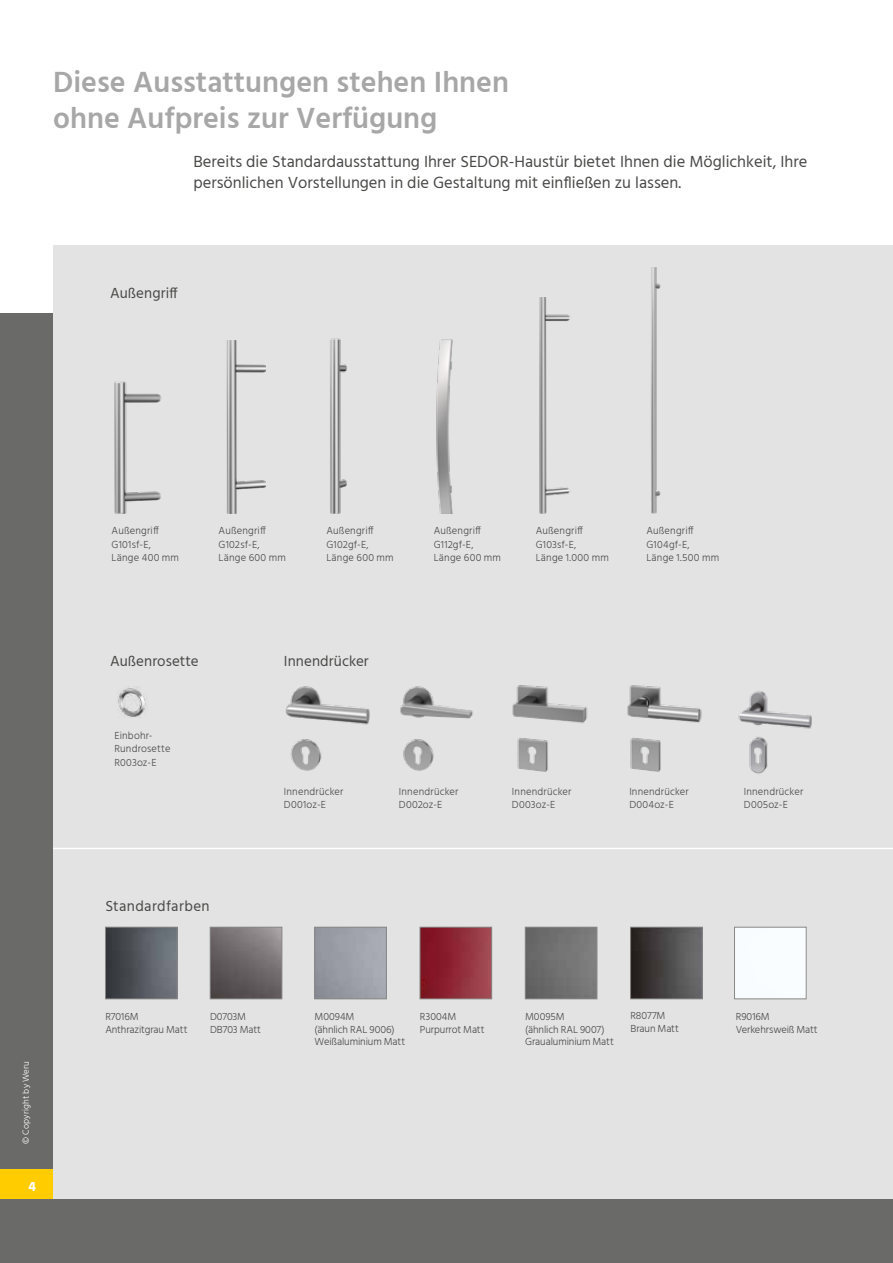
<style>
.page{position:relative;width:893px;height:1263px;background:#fff}
.page>*{position:absolute;margin:0;border:0;box-sizing:border-box;transform-origin:0 0}
.t1{font:600 30px/36px "Hind";color:#a7a7a8}
.t2{font:16.5px/21px "Hind";color:#494948}
.t3{font:15px "Hind";letter-spacing:.01em;color:#494948}
.t4{font:700 13.5px "Hind";color:#fff}
.t5{font:300 10.5px/13.5px "Hind";letter-spacing:.015em;color:#494948}
.t6{font:300 10.5px/12.6px "Hind";letter-spacing:-.01em;color:#494948}
.t7{font:300 10.5px/12.6px "Hind";letter-spacing:-.005em;color:#494948}
.t8{font:300 9px "Hind";letter-spacing:.02em;color:#fff}
</style>
<div class="page">
<div style="left:0;top:314px;width:893px;height:949px;background:#6a6a69"></div>
<div style="left:0;top:1169px;width:53px;height:30px;background:#fc0"></div>
<div style="left:53px;top:246px;width:840px;height:953px;background:#e3e3e3"></div>
<img style="left:651px;top:267px;width:10px;height:246px">
<img style="left:539px;top:297px;width:32px;height:216px">
<img style="left:436px;top:339px;width:17px;height:174px">
<img style="left:114px;top:381px;width:48px;height:132px">
<img style="left:226px;top:340px;width:40px;height:173px">
<img style="left:330px;top:338px;width:17px;height:175px">
<img style="left:285px;top:686px;width:84px;height:85px">
<img style="left:400px;top:686px;width:73px;height:85px">
<img style="left:512px;top:685px;width:76px;height:86px">
<img style="left:627px;top:685px;width:75px;height:86px">
<img style="left:738px;top:691px;width:74px;height:83px">
<img style="left:117px;top:686px;width:29px;height:31px">
<img style="left:107px;top:929px;width:68px;height:68px">
<div style="left:105px;top:927px;width:72px;height:72px;border:1px solid #878786"></div>
<img style="left:212px;top:929px;width:68px;height:68px">
<div style="left:210px;top:927px;width:72px;height:72px;border:1px solid #878786"></div>
<div style="left:315px;top:927px;width:72px;height:72px;border:1px solid #878786"></div>
<img style="left:422px;top:929px;width:68px;height:68px">
<div style="left:420px;top:927px;width:72px;height:72px;border:1px solid #878786"></div>
<div style="left:525px;top:927px;width:72px;height:72px;border:1px solid #878786"></div>
<img style="left:632px;top:929px;width:68px;height:68px">
<div style="left:630px;top:927px;width:72px;height:72px;border:1px solid #878786"></div>
<div style="left:736px;top:929px;width:68px;height:68px;background:#f9fdff"></div>
<div style="left:734px;top:927px;width:72px;height:72px;border:1px solid #878786"></div>
<hr style="left:53px;top:848px;width:840px;height:1px;background:#fff">
<h1 class="t1" style="left:53px;top:66px;width:457px">Diese Ausstattungen stehen Ihnen ohne Aufpreis zur Verfügung</h1>
<h2 class="t2" style="left:193px;top:151px;width:615px">Bereits die Standardausstattung Ihrer SEDOR-Haustür bietet Ihnen die Möglichkeit, Ihre persönlichen Vorstellungen in die Gestaltung mit einfließen zu lassen.</h2>
<h3 class="t3" style="left:110px;top:283px;width:69px">Außengriff</h3>
<p class="t8" style="left:20px;top:1144px;width:85px;rotate:-90deg">© Copyright by Weru</p>
<p class="t4" style="left:29px;top:1179px;width:9px">4</p>
<p class="t5" style="left:112px;top:524px;width:69px">Außengriff<br>G101sf-E,<br>Länge 400 mm</p>
<p class="t5" style="left:219px;top:524px;width:69px">Außengriff<br>G102sf-E,<br>Länge 600 mm</p>
<p class="t5" style="left:326px;top:524px;width:69px">Außengriff<br>G102gf-E,<br>Länge 600 mm</p>
<p class="t5" style="left:434px;top:524px;width:69px">Außengriff<br>G112gf-E,<br>Länge 600 mm</p>
<p class="t5" style="left:536px;top:524px;width:75px">Außengriff<br>G103sf-E,<br>Länge 1.000 mm</p>
<h3 class="t3" style="left:110px;top:651px;width:90px">Außenrosette</h3>
<p class="t5" style="left:115px;top:729px;width:57px">Einbohr-<br>Rundrosette<br>R003oz-E</p>
<h3 class="t3" style="left:284px;top:651px;width:86px">Innendrücker</h3>
<p class="t5" style="left:646px;top:524px;width:74px">Außengriff<br>G104gf-E,<br>Länge 1.500 mm</p>
<h3 class="t3" style="left:105px;top:896px;width:106px">Standardfarben</h3>
<p class="t5" style="left:284px;top:785px;width:61px">Innendrücker<br>D001oz-E</p>
<p class="t5" style="left:629px;top:785px;width:61px">Innendrücker<br>D004oz-E</p>
<p class="t5" style="left:744px;top:785px;width:61px">Innendrücker<br>D005oz-E</p>
<p class="t5" style="left:399px;top:785px;width:61px">Innendrücker<br>D002oz-E</p>
<p class="t5" style="left:512px;top:785px;width:61px">Innendrücker<br>D003oz-E</p>
<p class="t6" style="left:105px;top:1011px;width:84px">R7016M<br>Anthrazitgrau Matt</p>
<p class="t6" style="left:210px;top:1011px;width:52px">D0703M<br>DB703 Matt</p>
<p class="t6" style="left:315px;top:1011px;width:92px">M0094M<br>(ähnlich RAL 9006)<br>Weißaluminium Matt</p>
<p class="t7" style="left:420px;top:1011px;width:66px">R3004M<br>Purpurrot Matt</p>
<p class="t6" style="left:525px;top:1011px;width:90px">M0095M<br>(ähnlich RAL 9007)<br>Graualuminium Matt</p>
<p class="t6" style="left:630px;top:1010px;width:50px">R8077M<br>Braun Matt</p>
<p class="t6" style="left:736px;top:1011px;width:84px">R9016M<br>Verkehrsweiß Matt</p>
</div>
